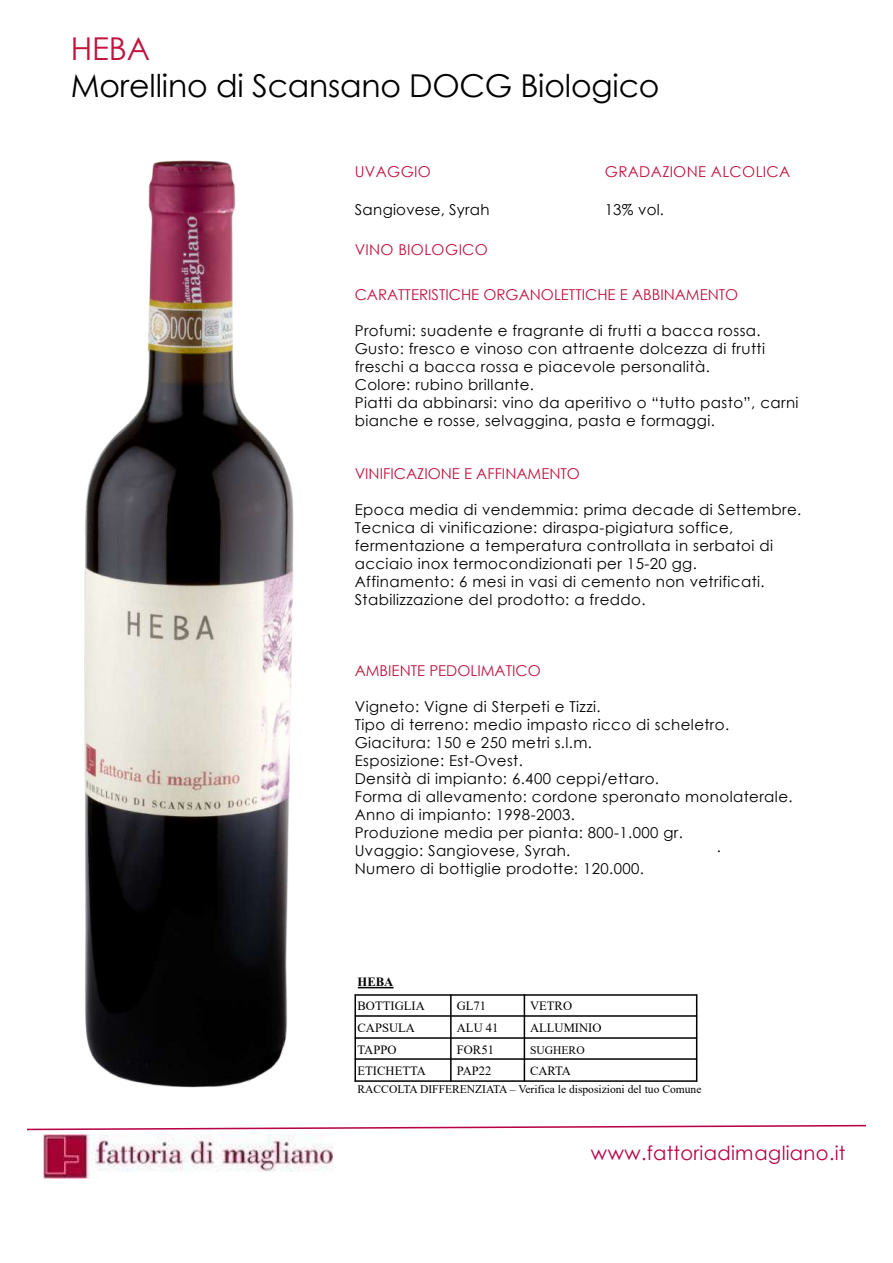
<style>
.page{position:relative;width:893px;height:1263px;background:#fff}
.page>*{position:absolute;margin:0;border:0;box-sizing:border-box;transform-origin:0 0}
.t1{font:31.5px "Century Gothic";letter-spacing:-.005em;color:#000}
.t2{font:31.5px "Century Gothic";color:#c1143f}
.t3{font:19.5px "Century Gothic";letter-spacing:.02em;color:#b80346}
.t4{font:15px/18px "Century Gothic";letter-spacing:.025em;color:#000}
.t5{font:15px "Century Gothic";color:#c1143f}
.t6{font:15px "Century Gothic";letter-spacing:.025em;color:#c1143f}
.t7{font:15px "Century Gothic";letter-spacing:.02em;color:#c1143f}
.t8{font:12.6px "Times New Roman";color:#000}
.t9{font:700 12.6px "Times New Roman";color:#000}
.t10{font:11.55px "Times New Roman";color:#000}
</style>
<div class="page">
<svg style="left:27px;top:1124px;width:839px;height:7px"></svg>
<img style="left:44px;top:1134px;width:288px;height:44px">
<img style="left:84px;top:160px;width:210px;height:928px">
<hr style="left:358px;top:987px;width:35px;height:1px;background:#000">
<hr style="left:354px;top:994px;width:2px;height:88px;background:#000">
<hr style="left:450px;top:994px;width:1px;height:88px;background:#000">
<hr style="left:523px;top:994px;width:2px;height:88px;background:#000">
<hr style="left:696px;top:994px;width:1px;height:88px;background:#000">
<hr style="left:355px;top:994px;width:342px;height:2px;background:#000">
<hr style="left:355px;top:1015px;width:342px;height:2px;background:#000">
<hr style="left:355px;top:1037px;width:342px;height:2px;background:#000">
<hr style="left:355px;top:1058px;width:342px;height:2px;background:#000">
<hr style="left:355px;top:1080px;width:342px;height:2px;background:#000">
<h1 class="t2" style="left:71px;top:27px;width:81px">HEBA</h1>
<h1 class="t1" style="left:71px;top:64px;width:590px">Morellino di Scansano DOCG Biologico</h1>
<p class="t6" style="left:355px;top:161px;width:78px">UVAGGIO</p>
<p class="t4" style="left:355px;top:200px;width:136px">Sangiovese, Syrah</p>
<p class="t7" style="left:355px;top:239px;width:135px">VINO BIOLOGICO</p>
<p class="t6" style="left:604px;top:161px;width:187px">GRADAZIONE ALCOLICA</p>
<p class="t4" style="left:604px;top:200px;width:61px">13% vol.</p>
<p class="t5" style="left:355px;top:284px;width:385px">CARATTERISTICHE ORGANOLETTICHE E ABBINAMENTO</p>
<p class="t4" style="left:355px;top:322px;width:445px">Profumi: suadente e fragrante di frutti a bacca rossa.<br>Gusto: fresco e vinoso con attraente dolcezza di frutti freschi a bacca rossa e piacevole personalità.<br>Colore: rubino brillante.<br>Piatti da abbinarsi: vino da aperitivo o “tutto pasto”, carni bianche e rosse, selvaggina, pasta e formaggi.</p>
<p class="t5" style="left:355px;top:463px;width:227px">VINIFICAZIONE E AFFINAMENTO</p>
<p class="t4" style="left:355px;top:500px;width:448px">Epoca media di vendemmia: prima decade di Settembre.<br>Tecnica di vinificazione: diraspa-pigiatura soffice, fermentazione a temperatura controllata in serbatoi di acciaio inox termocondizionati per 15-20 gg.<br>Affinamento: 6 mesi in vasi di cemento non vetrificati.<br>Stabilizzazione del prodotto: a freddo.</p>
<p class="t5" style="left:355px;top:660px;width:187px">AMBIENTE PEDOLIMATICO</p>
<p class="t4" style="left:355px;top:697px;width:439px">Vigneto: Vigne di Sterpeti e Tizzi.<br>Tipo di terreno: medio impasto ricco di scheletro.<br>Giacitura: 150 e 250 metri s.l.m.<br>Esposizione: Est-Ovest.<br>Densità di impianto: 6.400 ceppi/ettaro.<br>Forma di allevamento: cordone speronato monolaterale.<br>Anno di impianto: 1998-2003.<br>Produzione media per pianta: 800-1.000 gr.<br>Uvaggio: Sangiovese, Syrah.<br>Numero di bottiglie prodotte: 120.000.</p>
<p class="t4" style="left:716px;top:837px;width:6px">.</p>
<p class="t9" style="left:357px;top:972px;width:37px">HEBA</p>
<p class="t8" style="left:357px;top:997px;width:69px">BOTTIGLIA</p>
<p class="t8" style="left:457px;top:997px;width:31px">GL71</p>
<p class="t8" style="left:530px;top:997px;width:43px">VETRO</p>
<p class="t8" style="left:357px;top:1019px;width:59px">CAPSULA</p>
<p class="t8" style="left:457px;top:1019px;width:43px">ALU 41</p>
<p class="t8" style="left:530px;top:1019px;width:73px">ALLUMINIO</p>
<p class="t8" style="left:357px;top:1041px;width:40px">TAPPO</p>
<p class="t8" style="left:457px;top:1041px;width:39px">FOR51</p>
<p class="t10" style="left:530px;top:1042px;width:56px">SUGHERO</p>
<p class="t8" style="left:357px;top:1062px;width:70px">ETICHETTA</p>
<p class="t8" style="left:457px;top:1062px;width:36px">PAP22</p>
<p class="t8" style="left:530px;top:1062px;width:42px">CARTA</p>
<p class="t10" style="left:357px;top:1081px;width:345px">RACCOLTA DIFFERENZIATA – Verifica le disposizioni del tuo Comune</p>
<h2 class="t3" style="left:591px;top:1140px;width:256px">www.fattoriadimagliano.it</h2>
</div>
